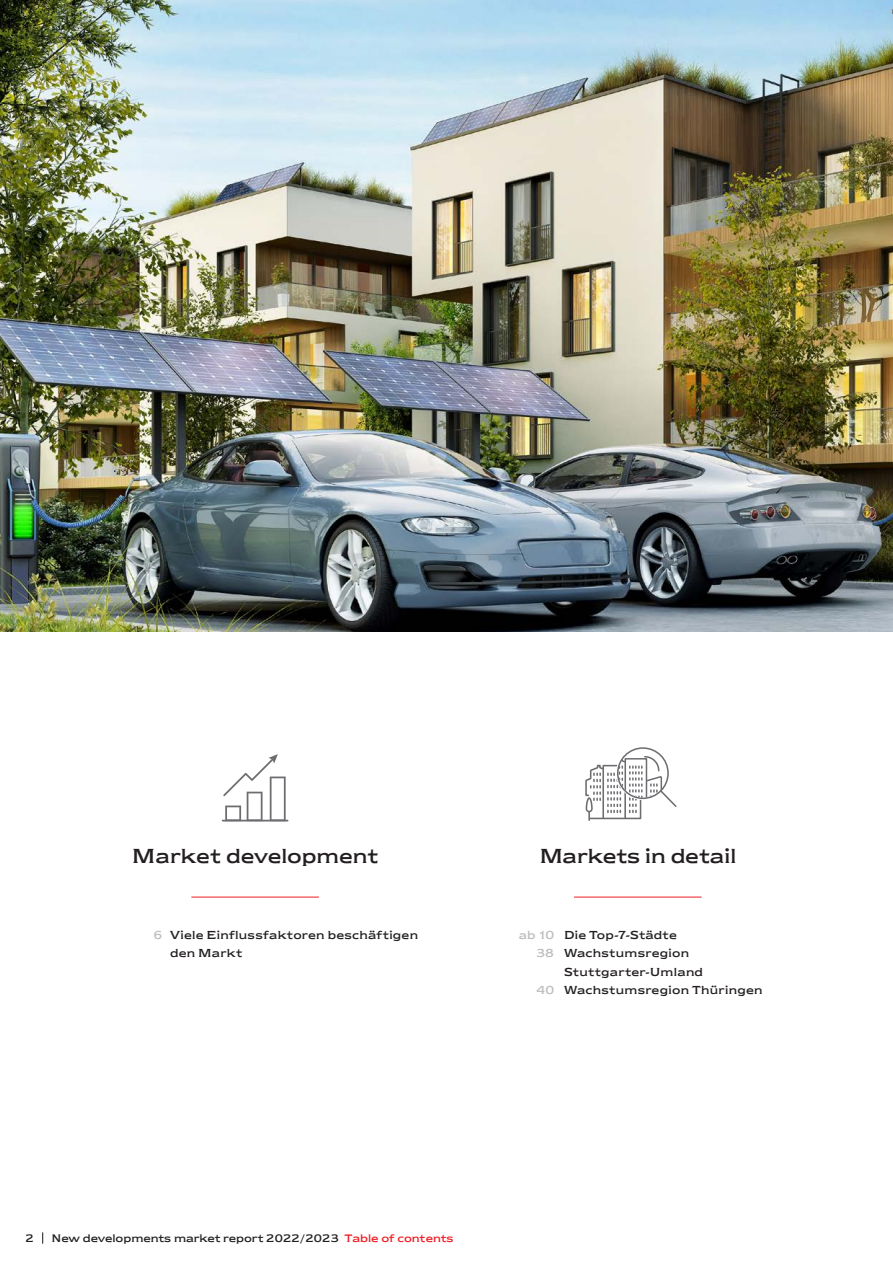
<style>
.page{position:relative;width:893px;height:1263px;background:#fff}
.page>*{position:absolute;margin:0;border:0;box-sizing:border-box;transform-origin:0 0}
.t1{font:21px "Newtext EFML";color:#231f20}
.t2{font:12px/18px "Newtext EFML";letter-spacing:.02em;color:#231f20}
.t3{font:11.25px "Newtext EFML";color:#231f20}
.s1{color:#bcbdc0}
.s2{color:#ee1d23}
</style>
<div class="page">
<svg style="left:617px;top:747px;width:52px;height:52px"></svg>
<svg style="left:585px;top:755px;width:92px;height:65px"></svg>
<hr style="left:223px;top:820px;width:65px;height:1px;background:#6c6d70">
<svg style="left:222px;top:754px;width:64px;height:67px"></svg>
<img style="left:0;top:0;width:893px;height:631px">
<svg style="left:42px;top:1232px;width:1px;height:12px"></svg>
<hr style="left:191px;top:897px;width:128px;height:1px;background:#ee1d23">
<hr style="left:574px;top:897px;width:128px;height:1px;background:#ee1d23">
<h1 class="t1" style="left:132px;top:844px;width:248px">Market development</h1>
<h1 class="t1" style="left:539px;top:844px;width:198px">Markets in detail</h1>
<p class="t2" style="left:170px;top:926px;width:249px;text-indent:-16px"><span class="s1">6</span> Viele Einflussfaktoren beschäftigen den Markt</p>
<p class="t2" style="left:519px;top:926px;width:160px"><span class="s1">ab 10</span> Die Top-7-Städte</p>
<p class="t2" style="left:536px;top:944px;width:154px"><span class="s1">38</span> Wachstumsregion</p>
<p class="t2" style="left:564px;top:962px;width:141px">Stuttgarter-Umland</p>
<p class="t2" style="left:536px;top:980px;width:228px"><span class="s1">40</span> Wachstumsregion Thüringen</p>
<p class="t3" style="left:26px;top:1231px;width:10px">2</p>
<p class="t3" style="left:52px;top:1231px;width:403px">New developments market report 2022/2023 <span class="s2">Table of contents</span></p>
</div>
